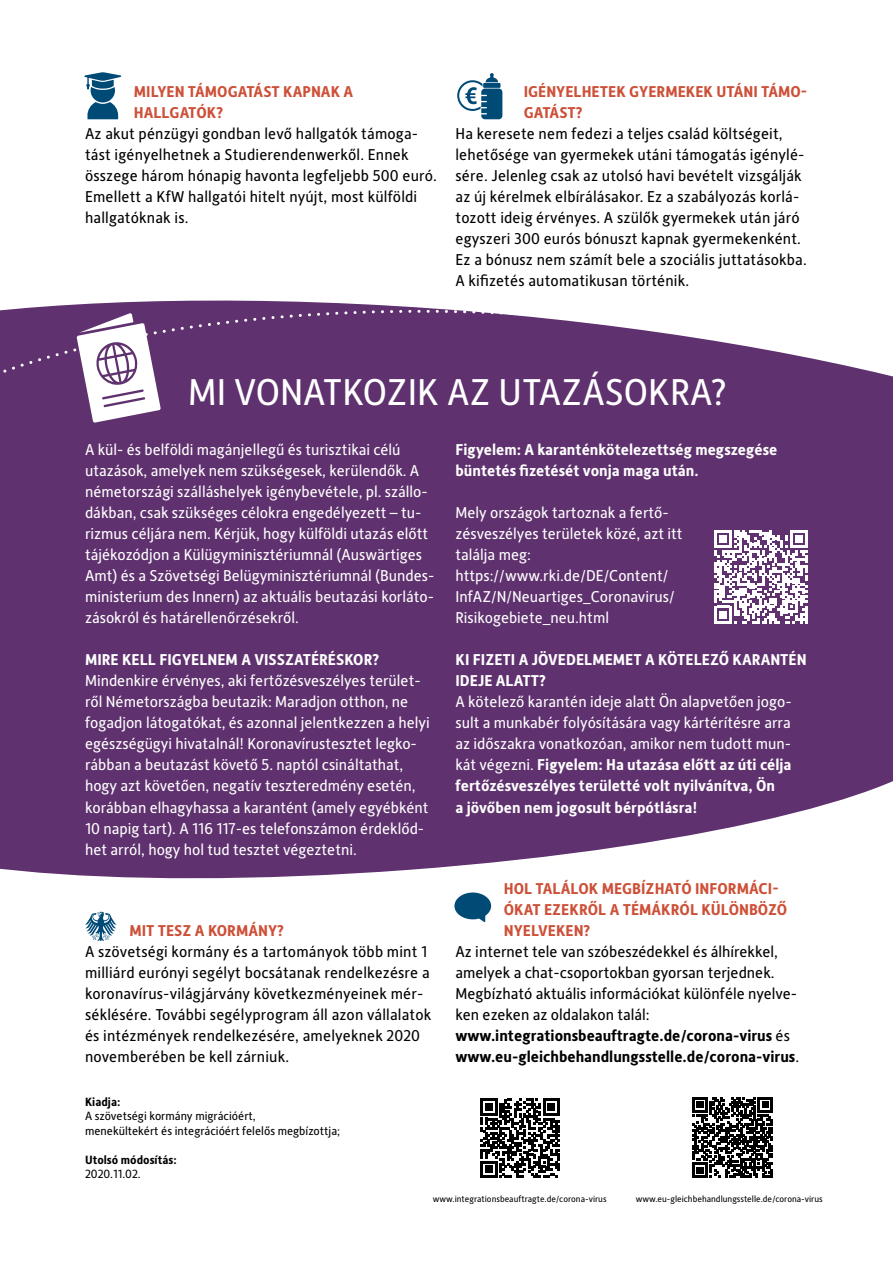
<style>
.page{position:relative;width:893px;height:1263px;background:#fff}
.page>*{position:absolute;margin:0;border:0;box-sizing:border-box;transform-origin:0 0}
.H1-gross{font:37.5px "Alber New";color:#fff}
.Fliesstext_kleiner{font:15.75px/21px "Alber New";color:#fff}
.Fliesstext_kleiner-2{font:15.75px/21px "Alber New";letter-spacing:.01em;color:#000}
.H1-Orange_kleiner{font:700 15.75px/21px "Alber New";color:#cd5038}
.H2-Orange_kleiner{font:700 15.75px/21px "Alber New";color:#fff}
.Fliesstext_kleiner-3{font:700 15.75px/21px "Alber New";color:#fff}
.H2-Orange_kleiner-2{font:700 15.75px/21px "Alber New";color:#cd5038}
.Fliesstext{font:12px/14.4px "Alber New";color:#000}
.Fliesstext-2{font:700 12px "Alber New";color:#000}
.H1-Impressum{font:700 12px "Alber New";color:#000}
.Fliesstext-3{font:9px "Alber New";color:#000}
.s1{font-weight:700}
</style>
<div class="page">
<div style="left:0;top:320px;width:893px;height:338px;background:#5f316e"></div>
<div style="left:0;top:300px;width:568px;height:226px;background:#5f316e"></div>
<svg style="left:575px;top:320px;width:318px;height:321px;background:#6d437a"></svg>
<svg style="left:0;top:658px;width:893px;height:221px;background:#70487e"></svg>
<svg style="left:77px;top:313px;width:84px;height:110px"></svg>
<svg style="left:85px;top:912px;width:32px;height:29px"></svg>
<svg style="left:454px;top:892px;width:37px;height:30px"></svg>
<svg style="left:480px;top:1099px;width:80px;height:79px"></svg>
<svg style="left:692px;top:1097px;width:81px;height:81px"></svg>
<svg style="left:457px;top:73px;width:45px;height:46px"></svg>
<svg style="left:84px;top:72px;width:37px;height:47px"></svg>
<svg style="left:714px;top:530px;width:93px;height:93px"></svg>
<h2 class="H2-Orange_kleiner-2" style="left:134px;top:81px;width:221px">MILYEN TÁMOGATÁST KAPNAK A<br>HALLGATÓK?</h2>
<p class="Fliesstext_kleiner-2" style="left:85px;top:123px;width:353px">Az akut pénzügyi gondban levő hallgatók támoga&shy;tást igényelhetnek a Studierendenwerkől. Ennek összege három hónapig havonta legfeljebb 500 euró.<br>Emellett a KfW hallgatói hitelt nyújt, most külföldi hallgatóknak is.</p>
<h2 class="H2-Orange_kleiner-2" style="left:524px;top:81px;width:285px">IGÉNYELHETEK GYERMEKEK UTÁNI TÁMO-<br>GATÁST?</h2>
<p class="Fliesstext_kleiner-2" style="left:455px;top:123px;width:353px">Ha keresete nem fedezi a teljes család költségeit, lehetősége van gyermekek utáni támogatás igénylé&shy;sére. Jelenleg csak az utolsó havi bevételt vizsgálják az új kérelmek elbírálásakor. Ez a szabályozás korlá&shy;tozott ideig érvényes. A szülők gyermekek után járó egyszeri 300 eurós bónuszt kapnak gyermekenként.<br>Ez a bónusz nem számít bele a szociális juttatásokba.<br>A kifizetés automatikusan történik.</p>
<h1 class="H1-gross" style="left:188px;top:367px;width:540px">MI VONATKOZIK AZ UTAZÁSOKRA?</h1>
<p class="Fliesstext_kleiner" style="left:85px;top:439px;width:351px">A kül- és belföldi magánjellegű és turisztikai célú utazások, amelyek nem szükségesek, kerülendők. A németországi szálláshelyek igénybevétele, pl. szállo&shy;dákban, csak szükséges célokra engedélyezett – tu&shy;rizmus céljára nem. Kérjük, hogy külföldi utazás előtt tájékozódjon a Külügyminisztériumnál (Auswärtiges Amt) és a Szövetségi Belügyminisztériumnál (Bundes&shy;ministerium des Innern) az aktuális beutazási korláto&shy;zásokról és határellenőrzésekről.</p>
<h2 class="H2-Orange_kleiner" style="left:85px;top:649px;width:296px">MIRE KELL FIGYELNEM A VISSZATÉRÉSKOR?</h2>
<p class="Fliesstext_kleiner" style="left:85px;top:670px;width:346px">Mindenkire érvényes, aki fertőzésveszélyes terület&shy;ről Németországba beutazik: Maradjon otthon, ne fogadjon látogatókat, és azonnal jelentkezzen a helyi egészségügyi hivatalnál! Koronavírustesztet legko&shy;rábban a beutazást követő 5. naptól csináltathat, hogy azt követően, negatív teszteredmény esetén, korábban elhagyhassa a karantént (amely egyébként 10 napig tart). A 116 117-es telefonszámon érdeklőd&shy;het arról, hogy hol tud tesztet végeztetni.</p>
<h2 class="H1-Orange_kleiner" style="left:129px;top:919px;width:156px">MIT TESZ A KORMÁNY?</h2>
<p class="Fliesstext_kleiner-2" style="left:85px;top:940px;width:348px">A szövetségi kormány és a tartományok több mint 1 milliárd eurónyi segélyt bocsátanak rendelkezésre a koronavírus-világjárvány következményeinek mér&shy;séklésére. További segélyprogram áll azon vállalatok és intézmények rendelkezésére, amelyeknek 2020 novemberében be kell zárniuk.</p>
<h1 class="H1-Impressum" style="left:85px;top:1094px;width:37px">Kiadja:</h1>
<p class="Fliesstext" style="left:85px;top:1108px;width:257px">A szövetségi kormány migrációért,<br>menekültekért és integrációért felelős megbízottja;</p>
<p class="Fliesstext-2" style="left:85px;top:1151px;width:93px">Utolsó módosítás:</p>
<p class="Fliesstext" style="left:85px;top:1166px;width:57px">2020.11.02.</p>
<p class="Fliesstext_kleiner-3" style="left:455px;top:439px;width:323px">Figyelem: A karanténkötelezettség megszegése büntetés fizetését vonja maga után.</p>
<p class="Fliesstext_kleiner" style="left:455px;top:502px;width:229px">Mely országok tartoznak a fertő&shy;zésveszélyes területek közé, azt itt találja meg:</p>
<p class="Fliesstext_kleiner" style="left:455px;top:565px;width:221px">https://www.rki.de/DE/Content/<br>InfAZ/N/Neuartiges_Coronavirus/<br>Risikogebiete_neu.html</p>
<h2 class="H2-Orange_kleiner" style="left:455px;top:649px;width:353px">KI FIZETI A JÖVEDELMEMET A KÖTELEZŐ KARANTÉN<br>IDEJE ALATT?</h2>
<p class="Fliesstext_kleiner" style="left:455px;top:691px;width:338px">A kötelező karantén ideje alatt Ön alapvetően jogo&shy;sult a munkabér folyósítására vagy kártérítésre arra az időszakra vonatkozóan, amikor nem tudott mun&shy;kát végezni. <span class="s1">Figyelem: Ha utazása előtt az úti célja fertőzésveszélyes területté volt nyilvánítva, Ön<br>a jövőben nem jogosult bérpótlásra!</span></p>
<h2 class="H1-Orange_kleiner" style="left:504px;top:877px;width:285px">HOL TALÁLOK MEGBÍZHATÓ INFORMÁCI-<br>ÓKAT EZEKRŐL A TÉMÁKRÓL KÜLÖNBÖZŐ<br>NYELVEKEN?</h2>
<p class="Fliesstext_kleiner-2" style="left:455px;top:940px;width:345px">Az internet tele van szóbeszédekkel és álhírekkel, amelyek a chat-csoportokban gyorsan terjednek.<br>Megbízható aktuális információkat különféle nyelve&shy;ken ezeken az oldalakon talál: <span class="s1">www.integrationsbeauftragte.de/corona-virus</span> és <span class="s1">www.eu-gleichbehandlungsstelle.de/corona-virus</span>.</p>
<p class="Fliesstext-3" style="left:433px;top:1193px;width:175px">www.integrationsbeauftragte.de/corona-virus</p>
<p class="Fliesstext-3" style="left:636px;top:1193px;width:188px">www.eu-gleichbehandlungsstelle.de/corona-virus</p>
</div>
